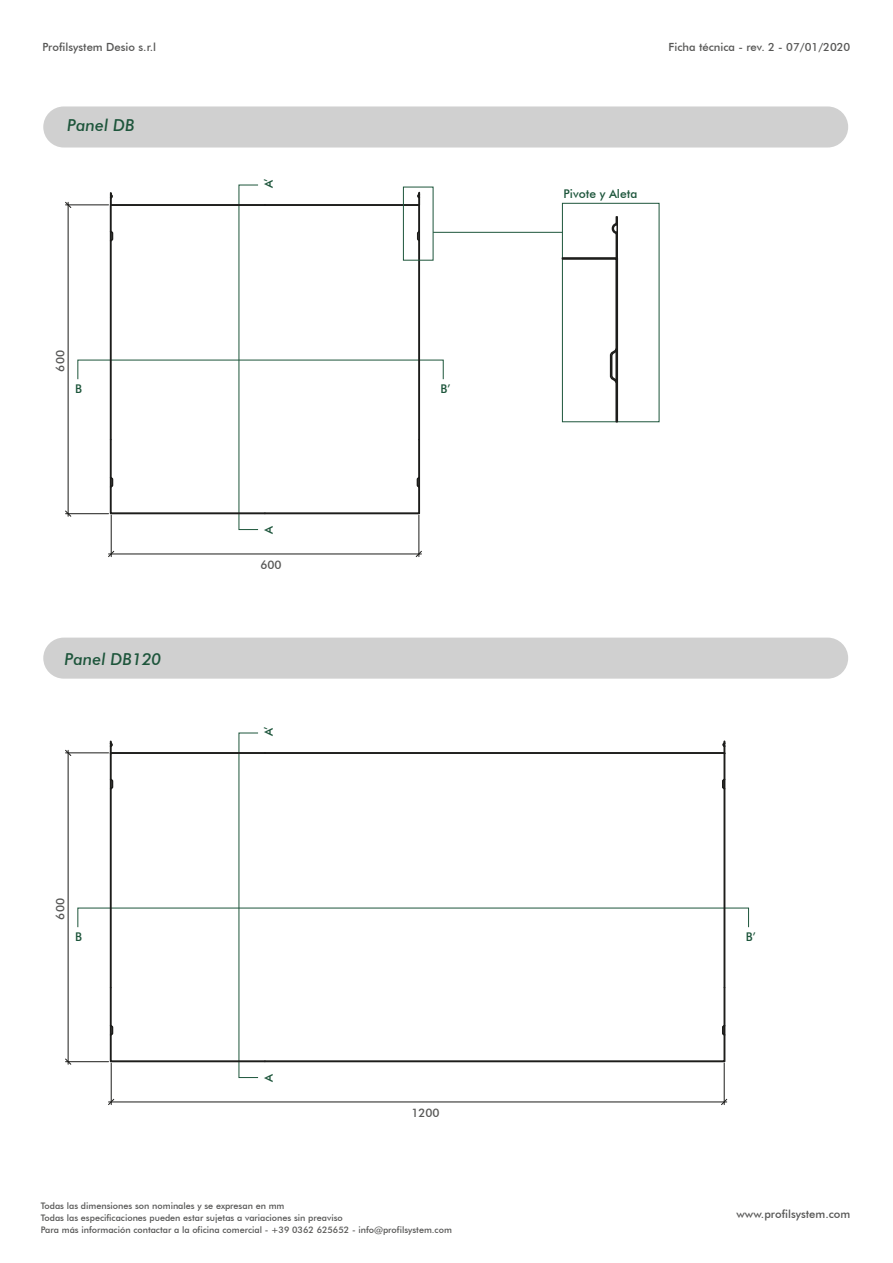
<style>
.page{position:relative;width:893px;height:1263px;background:#fff}
.page>*{position:absolute;margin:0;border:0;box-sizing:border-box;transform-origin:0 0}
.t1{font:italic 500 16.5px "Futura BT";color:#1d553b}
.t2{font:500 12px "Futura BT";color:#1d553b}
.t3{font:500 11.7px "Futura BT";color:#575756}
.t4{font:500 11.25px "Futura BT";color:#575756}
.t5{font:500 9px/12px "Futura BT";color:#575756}
</style>
<div class="page">
<div style="left:43px;top:106px;width:805px;height:42px;background:#d0d0d0;border-radius:21px"></div>
<div style="left:43px;top:638px;width:805px;height:41px;background:#d0d0d0;border-radius:21px"></div>
<div style="left:562px;top:203px;width:97px;height:219px;border:1px solid #1d553b"></div>
<hr style="left:433px;top:232px;width:129px;height:1px;background:#1d553b">
<svg style="left:65px;top:511px;width:6px;height:6px"></svg>
<svg style="left:65px;top:202px;width:6px;height:6px"></svg>
<hr style="left:68px;top:202px;width:1px;height:314px;background:#1d1d1b">
<hr style="left:66px;top:513px;width:43px;height:1px;background:#1d1d1b">
<hr style="left:66px;top:205px;width:43px;height:1px;background:#1d1d1b">
<svg style="left:416px;top:551px;width:6px;height:6px"></svg>
<svg style="left:108px;top:551px;width:6px;height:6px"></svg>
<hr style="left:109px;top:554px;width:312px;height:1px;background:#1d1d1b">
<hr style="left:419px;top:515px;width:1px;height:42px;background:#1d1d1b">
<hr style="left:111px;top:515px;width:1px;height:42px;background:#1d1d1b">
<svg style="left:65px;top:1059px;width:6px;height:5px"></svg>
<svg style="left:65px;top:750px;width:6px;height:6px"></svg>
<hr style="left:68px;top:750px;width:1px;height:314px;background:#1d1d1b">
<hr style="left:66px;top:1061px;width:43px;height:1px;background:#1d1d1b">
<hr style="left:66px;top:753px;width:43px;height:1px;background:#1d1d1b">
<svg style="left:721px;top:1099px;width:6px;height:6px"></svg>
<svg style="left:108px;top:1099px;width:6px;height:6px"></svg>
<hr style="left:109px;top:1102px;width:618px;height:1px;background:#1d1d1b">
<hr style="left:724px;top:1063px;width:1px;height:41px;background:#1d1d1b">
<hr style="left:111px;top:1063px;width:1px;height:41px;background:#1d1d1b">
<svg style="left:561px;top:216px;width:58px;height:207px"></svg>
<svg style="left:108px;top:192px;width:313px;height:323px"></svg>
<svg style="left:108px;top:740px;width:619px;height:323px"></svg>
<p class="t4" style="left:43px;top:40px;width:115px">Profilsystem Desio s.r.l</p>
<p class="t4" style="left:669px;top:40px;width:183px">Ficha técnica - rev. 2 - 07/01/2020</p>
<h1 class="t1" style="left:67px;top:115px;width:69px">Panel DB</h1>
<p class="t3" style="left:53px;top:371px;width:23px;rotate:-90deg">600</p>
<h2 class="t2" style="left:261px;top:188px;width:12px;rotate:-90deg">A’</h2>
<h2 class="t2" style="left:75px;top:382px;width:8px">B</h2>
<h2 class="t2" style="left:440px;top:382px;width:12px">B’</h2>
<h2 class="t2" style="left:261px;top:534px;width:10px;rotate:-90deg">A</h2>
<h1 class="t1" style="left:64px;top:649px;width:98px">Panel DB120</h1>
<p class="t3" style="left:53px;top:919px;width:23px;rotate:-90deg">600</p>
<p class="t3" style="left:260px;top:557px;width:23px">600</p>
<h2 class="t2" style="left:261px;top:736px;width:12px;rotate:-90deg">A’</h2>
<h2 class="t2" style="left:564px;top:187px;width:75px">Pivote y Aleta</h2>
<h2 class="t2" style="left:75px;top:930px;width:8px">B</h2>
<h2 class="t2" style="left:746px;top:930px;width:12px">B’</h2>
<h2 class="t2" style="left:261px;top:1081px;width:10px;rotate:-90deg">A</h2>
<p class="t3" style="left:411px;top:1105px;width:30px">1200</p>
<p class="t5" style="left:41px;top:1199px;width:413px">Todas las dimensiones son nominales y se expresan en mm<br>Todas las especificaciones pueden estar sujetas a variaciones sin preaviso<br>Para más información contactar a la oficina comercial - +39 0362 625652 - info@profilsystem.com</p>
<p class="t4" style="left:736px;top:1207px;width:115px">www.profilsystem.com</p>
</div>
